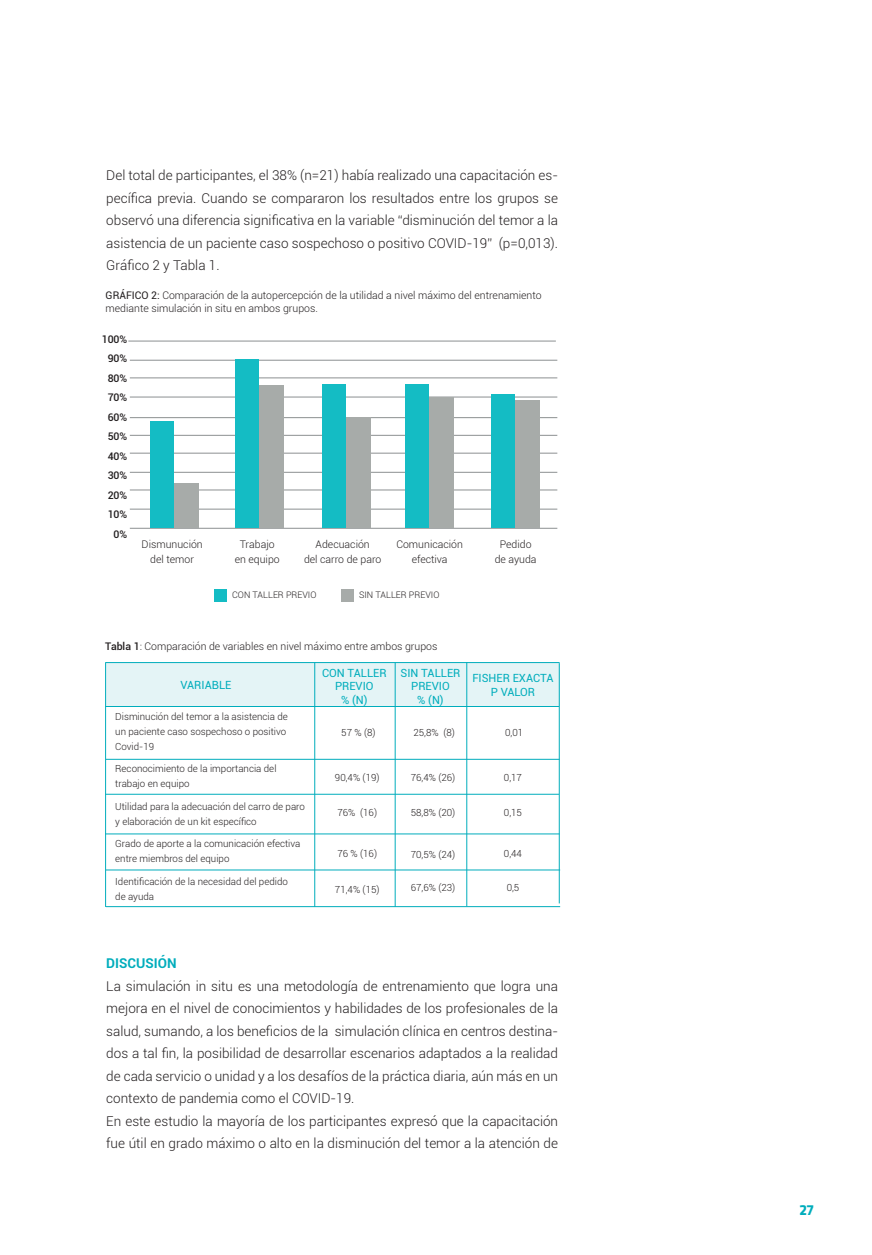
<style>
.page{position:relative;width:872px;height:1255px;background:#fff}
.page>*{position:absolute;margin:0;border:0;box-sizing:border-box;transform-origin:0 0}
.t1{font:700 15px "Klavika";color:#00adbc}
.t2{font:300 13.5px/22.5px "Roboto";color:#231f20;text-align:justify}
.t3{font:700 13.5px "Roboto";color:#00adbc}
.t4{font:11.25px/13.5px "Roboto";color:#00adbc;text-align:center}
.t5{font:300 10.5px/12.6px "Roboto";color:#231f20}
.t6{font:500 10.5px "Roboto";color:#231f20}
.t7{font:300 9.75px/15px "Roboto";color:#231f20}
.t8{font:300 9px "Roboto";color:#231f20}
.s1{font-weight:400}
.s2{font-weight:500}
</style>
<div class="page">
<hr style="left:130px;top:360px;width:427px;height:1px;background:#8c9091">
<hr style="left:128px;top:341px;width:428px;height:1px;background:#8c9091">
<hr style="left:130px;top:377px;width:427px;height:1px;background:#8c9091">
<hr style="left:130px;top:396px;width:427px;height:1px;background:#8c9091">
<hr style="left:130px;top:435px;width:427px;height:1px;background:#8c9091">
<hr style="left:130px;top:417px;width:427px;height:1px;background:#8c9091">
<hr style="left:130px;top:453px;width:427px;height:1px;background:#8c9091">
<hr style="left:130px;top:472px;width:427px;height:1px;background:#8c9091">
<hr style="left:130px;top:489px;width:427px;height:1px;background:#8c9091">
<hr style="left:130px;top:508px;width:427px;height:1px;background:#8c9091">
<hr style="left:130px;top:528px;width:427px;height:1px;background:#8c9091">
<div style="left:173px;top:483px;width:26px;height:45px;background:#a7aba9"></div>
<div style="left:258px;top:386px;width:26px;height:142px;background:#a7aba9"></div>
<div style="left:345px;top:417px;width:25px;height:111px;background:#a7aba9"></div>
<div style="left:428px;top:397px;width:26px;height:131px;background:#a7aba9"></div>
<div style="left:514px;top:401px;width:26px;height:127px;background:#a7aba9"></div>
<div style="left:150px;top:421px;width:23px;height:107px;background:#14bcc4"></div>
<div style="left:235px;top:360px;width:23px;height:168px;background:#14bcc4"></div>
<div style="left:322px;top:385px;width:24px;height:143px;background:#14bcc4"></div>
<div style="left:405px;top:385px;width:23px;height:143px;background:#14bcc4"></div>
<div style="left:491px;top:394px;width:23px;height:134px;background:#14bcc4"></div>
<div style="left:341px;top:589px;width:12px;height:13px;background:#a7aba9"></div>
<div style="left:215px;top:589px;width:12px;height:13px;background:#14bcc4"></div>
<div style="left:106px;top:662px;width:453px;height:44px;background:#e4f4f6"></div>
<hr style="left:105px;top:833px;width:454px;height:1px;background:#00adbc">
<hr style="left:105px;top:706px;width:454px;height:1px;background:#00adbc">
<hr style="left:106px;top:759px;width:453px;height:1px;background:#00adbc">
<hr style="left:105px;top:794px;width:454px;height:1px;background:#00adbc">
<hr style="left:106px;top:662px;width:453px;height:1px;background:#00adbc">
<hr style="left:314px;top:662px;width:1px;height:244px;background:#00adbc">
<hr style="left:395px;top:662px;width:1px;height:244px;background:#00adbc">
<hr style="left:466px;top:662px;width:1px;height:244px;background:#00adbc">
<hr style="left:559px;top:663px;width:1px;height:240px;background:#00adbc">
<hr style="left:105px;top:662px;width:1px;height:244px;background:#00adbc">
<hr style="left:106px;top:869px;width:454px;height:1px;background:#00adbc">
<hr style="left:106px;top:906px;width:454px;height:1px;background:#00adbc">
<p class="t2" style="left:106px;top:164px;width:453px">Del total de participantes, el 38% (n=21) había realizado una capacitación es&shy;pecífica previa. Cuando se compararon los resultados entre los grupos se observó una diferencia significativa en la variable “disminución del temor a la asistencia de un paciente caso sospechoso o positivo COVID-19” (p=0,013).<br>Gráfico 2 y Tabla 1.</p>
<p class="t5" style="left:106px;top:289px;width:437px"><span class="s1">GRÁFICO 2:</span> Comparación de la autopercepción de la utilidad a nivel máximo del entrenamiento mediante simulación in situ en ambos grupos.</p>
<p class="t6" style="left:102px;top:331px;width:27px">100%</p>
<p class="t6" style="left:108px;top:351px;width:21px">90%</p>
<p class="t6" style="left:108px;top:370px;width:21px">80%</p>
<p class="t6" style="left:108px;top:390px;width:21px">70%</p>
<p class="t6" style="left:108px;top:409px;width:21px">60%</p>
<p class="t6" style="left:108px;top:429px;width:21px">50%</p>
<p class="t6" style="left:108px;top:448px;width:21px">40%</p>
<p class="t6" style="left:108px;top:468px;width:21px">30%</p>
<p class="t6" style="left:108px;top:487px;width:21px">20%</p>
<p class="t6" style="left:108px;top:507px;width:21px">10%</p>
<p class="t6" style="left:114px;top:526px;width:15px">0%</p>
<p class="t5" style="left:142px;top:538px;width:63px">Dismunución</p>
<p class="t5" style="left:150px;top:553px;width:45px">del temor</p>
<p class="t5" style="left:240px;top:538px;width:36px">Trabajo</p>
<p class="t5" style="left:235px;top:553px;width:46px">en equipo</p>
<p class="t5" style="left:316px;top:538px;width:56px">Adecuación</p>
<p class="t5" style="left:304px;top:553px;width:79px">del carro de paro</p>
<p class="t5" style="left:396px;top:538px;width:68px">Comunicación</p>
<p class="t5" style="left:412px;top:553px;width:37px">efectiva</p>
<p class="t8" style="left:232px;top:589px;width:86px">CON TALLER PREVIO</p>
<p class="t8" style="left:359px;top:589px;width:82px">SIN TALLER PREVIO</p>
<p class="t5" style="left:500px;top:538px;width:33px">Pedido</p>
<p class="t5" style="left:495px;top:553px;width:43px">de ayuda</p>
<p class="t5" style="left:105px;top:640px;width:334px"><span class="s2">Tabla 1</span>: Comparación de variables en nivel máximo entre ambos grupos</p>
<p class="t4" style="left:180px;top:678px;width:52px">VARIABLE</p>
<p class="t7" style="left:115px;top:708px;width:174px">Disminución del temor a la asistencia de un paciente caso sospechoso o positivo<br>Covid-19</p>
<p class="t7" style="left:115px;top:761px;width:163px">Reconocimiento de la importancia del trabajo en equipo</p>
<p class="t7" style="left:115px;top:798px;width:191px">Utilidad para la adecuación del carro de paro y elaboración de un kit específico</p>
<p class="t7" style="left:115px;top:836px;width:187px">Grado de aporte a la comunicación efectiva entre miembros del equipo</p>
<p class="t7" style="left:115px;top:873px;width:174px">Identificación de la necesidad del pedido de ayuda</p>
<p class="t4" style="left:322px;top:665px;width:66px">CON TALLER<br>PREVIO</p>
<p class="t4" style="left:341px;top:692px;width:28px">% (N)</p>
<p class="t4" style="left:400px;top:665px;width:61px">SIN TALLER<br>PREVIO</p>
<p class="t4" style="left:417px;top:692px;width:28px">% (N)</p>
<p class="t7" style="left:341px;top:725px;width:36px">57 % (8)</p>
<p class="t7" style="left:335px;top:770px;width:46px">90,4% (19)</p>
<p class="t7" style="left:337px;top:804px;width:41px">76% (16)</p>
<p class="t7" style="left:337px;top:845px;width:41px">76 % (16)</p>
<p class="t7" style="left:335px;top:881px;width:46px">71,4% (15)</p>
<p class="t7" style="left:413px;top:725px;width:43px">25,8% (8)</p>
<p class="t7" style="left:411px;top:770px;width:46px">76,4% (26)</p>
<p class="t7" style="left:411px;top:804px;width:46px">58,8% (20)</p>
<p class="t7" style="left:411px;top:846px;width:46px">70,5% (24)</p>
<p class="t7" style="left:411px;top:879px;width:46px">67,6% (23)</p>
<p class="t4" style="left:472px;top:671px;width:83px">FISHER EXACTA</p>
<p class="t4" style="left:491px;top:684px;width:46px">P VALOR</p>
<p class="t7" style="left:505px;top:725px;width:20px">0,01</p>
<p class="t7" style="left:504px;top:770px;width:20px">0,17</p>
<p class="t7" style="left:504px;top:804px;width:20px">0,15</p>
<p class="t7" style="left:504px;top:845px;width:20px">0,44</p>
<p class="t7" style="left:506px;top:879px;width:14px">0,5</p>
<p class="t3" style="left:106px;top:953px;width:72px">DISCUSIÓN</p>
<p class="t2" style="left:106px;top:974px;width:453px">La simulación in situ es una metodología de entrenamiento que logra una mejora en el nivel de conocimientos y habilidades de los profesionales de la salud, sumando, a los beneficios de la simulación clínica en centros destina&shy;dos a tal fin, la posibilidad de desarrollar escenarios adaptados a la realidad de cada servicio o unidad y a los desafíos de la práctica diaria, aún más en un contexto de pandemia como el COVID-19.</p>
<p class="t2" style="left:106px;top:1109px;width:453px">En este estudio la mayoría de los participantes expresó que la capacitación fue útil en grado máximo o alto en la disminución del temor a la atención de</p>
<p class="t1" style="left:799px;top:1202px;width:16px">27</p>
</div>
